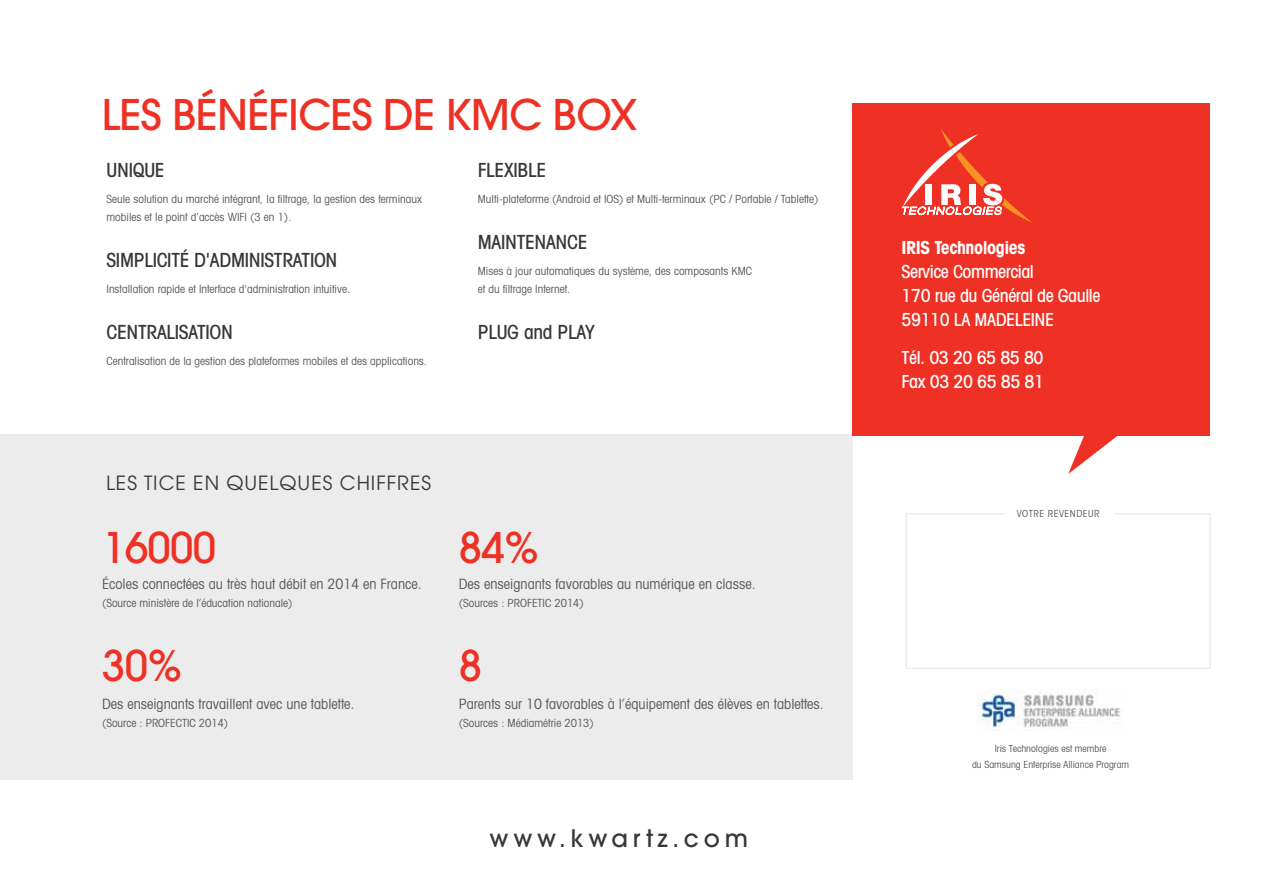
<style>
.page{position:relative;width:1263px;height:893px;background:#fff}
.page>*{position:absolute;margin:0;border:0;box-sizing:border-box;transform-origin:0 0}
.t1{font:500 42px "Avant Garde";letter-spacing:-.015em;color:#ee3124}
.t2{font:500 24px "Avant Garde";letter-spacing:.2em;color:#373838}
.t3{font:500 condensed 19.5px "Avant Garde";letter-spacing:-.015em;color:#373838}
.t4{font:19.5px "Avant Garde";letter-spacing:.05em;color:#373838}
.t5{font:500 condensed 18px/24px "Avant Garde";letter-spacing:-.025em;color:#fff}
.t6{font:700 condensed 18px "Avant Garde";letter-spacing:-.025em;color:#fff}
.t7{font:condensed 14.25px "Avant Garde";color:#58595b}
.t8{font:condensed 11.25px/18px "Avant Garde";color:#58595b}
.t9{font:condensed 9.75px/15.8px "Avant Garde";color:#58595b;text-align:center}
.t10{font:condensed 9.75px "Avant Garde";letter-spacing:.05em;color:#58595b}
</style>
<div class="page">
<div style="left:905px;top:513px;width:306px;height:156px;border:1px solid #ececed"></div>
<div style="left:1004px;top:503px;width:110px;height:20px;background:#fff"></div>
<div style="left:0;top:435px;width:852px;height:345px;background:#ececed"></div>
<svg style="left:1068px;top:436px;width:49px;height:38px"></svg>
<div style="left:852px;top:103px;width:358px;height:333px;background:#ee3124"></div>
<svg style="left:902px;top:129px;width:130px;height:94px"></svg>
<div style="left:925px;top:184px;width:7px;height:21px;background:#fff"></div>
<img style="left:977px;top:689px;width:144px;height:41px">
<h1 class="t1" style="left:101px;top:89px;width:537px">LES BÉNÉFICES DE KMC BOX</h1>
<h3 class="t3" style="left:106px;top:158px;width:60px">UNIQUE</h3>
<p class="t8" style="left:106px;top:189px;width:317px">Seule solution du marché intégrant, la filtrage, la gestion des terminaux mobiles et le point d’accès WIFI (3 en 1).</p>
<h3 class="t3" style="left:106px;top:248px;width:233px">SIMPLICITÉ D'ADMINISTRATION</h3>
<p class="t8" style="left:106px;top:279px;width:245px">Installation rapide et Interface d'administration intuitive.</p>
<h3 class="t3" style="left:106px;top:320px;width:128px">CENTRALISATION</h3>
<p class="t8" style="left:106px;top:351px;width:322px">Centralisation de la gestion des plateformes mobiles et des applications.</p>
<h3 class="t3" style="left:478px;top:158px;width:70px">FLEXIBLE</h3>
<p class="t8" style="left:478px;top:189px;width:342px">Multi-plateforme (Android et IOS) et Multi-terminaux (PC / Portable / Tablette)</p>
<h3 class="t3" style="left:478px;top:230px;width:111px">MAINTENANCE</h3>
<p class="t8" style="left:478px;top:261px;width:276px">Mises à jour automatiques du système, des composants KMC et du filtrage Internet.</p>
<h3 class="t3" style="left:478px;top:320px;width:119px">PLUG and PLAY</h3>
<h3 class="t4" style="left:106px;top:471px;width:327px">LES TICE EN QUELQUES CHIFFRES</h3>
<h1 class="t1" style="left:102px;top:521px;width:116px">16000</h1>
<p class="t7" style="left:102px;top:575px;width:321px">Écoles connectées au très haut débit en 2014 en France.</p>
<p class="t8" style="left:102px;top:593px;width:192px">(Source ministère de l’éducation nationale)</p>
<h1 class="t1" style="left:102px;top:640px;width:82px">30%</h1>
<p class="t7" style="left:102px;top:695px;width:254px">Des enseignants travaillent avec une tablette.</p>
<p class="t8" style="left:102px;top:714px;width:128px">(Source : PROFECTIC 2014)</p>
<h1 class="t1" style="left:459px;top:521px;width:82px">84%</h1>
<p class="t7" style="left:459px;top:575px;width:298px">Des enseignants favorables au numérique en classe.</p>
<p class="t8" style="left:459px;top:593px;width:127px">(Sources : PROFETIC 2014)</p>
<h1 class="t1" style="left:459px;top:640px;width:25px">8</h1>
<p class="t7" style="left:459px;top:695px;width:366px">Parents sur 10 favorables à l’équipement des élèves en tablettes.</p>
<p class="t8" style="left:459px;top:714px;width:136px">(Sources : Médiamétrie 2013)</p>
<h2 class="t2" style="left:489px;top:823px;width:260px">www.kwartz.com</h2>
<h3 class="t6" style="left:902px;top:236px;width:125px">IRIS Technologies</h3>
<h3 class="t5" style="left:902px;top:259px;width:200px">Service Commercial<br>170 rue du Général de Gaulle<br>59110 LA MADELEINE</h3>
<h3 class="t5" style="left:902px;top:345px;width:144px">Tél. 03 20 65 85 80<br>Fax 03 20 65 85 81</h3>
<p class="t10" style="left:1017px;top:507px;width:84px">VOTRE REVENDEUR</p>
<p class="t9" style="left:972px;top:740px;width:159px">Iris Technologies est membre<br>du Samsung Enterprise Alliance Program</p>
</div>
